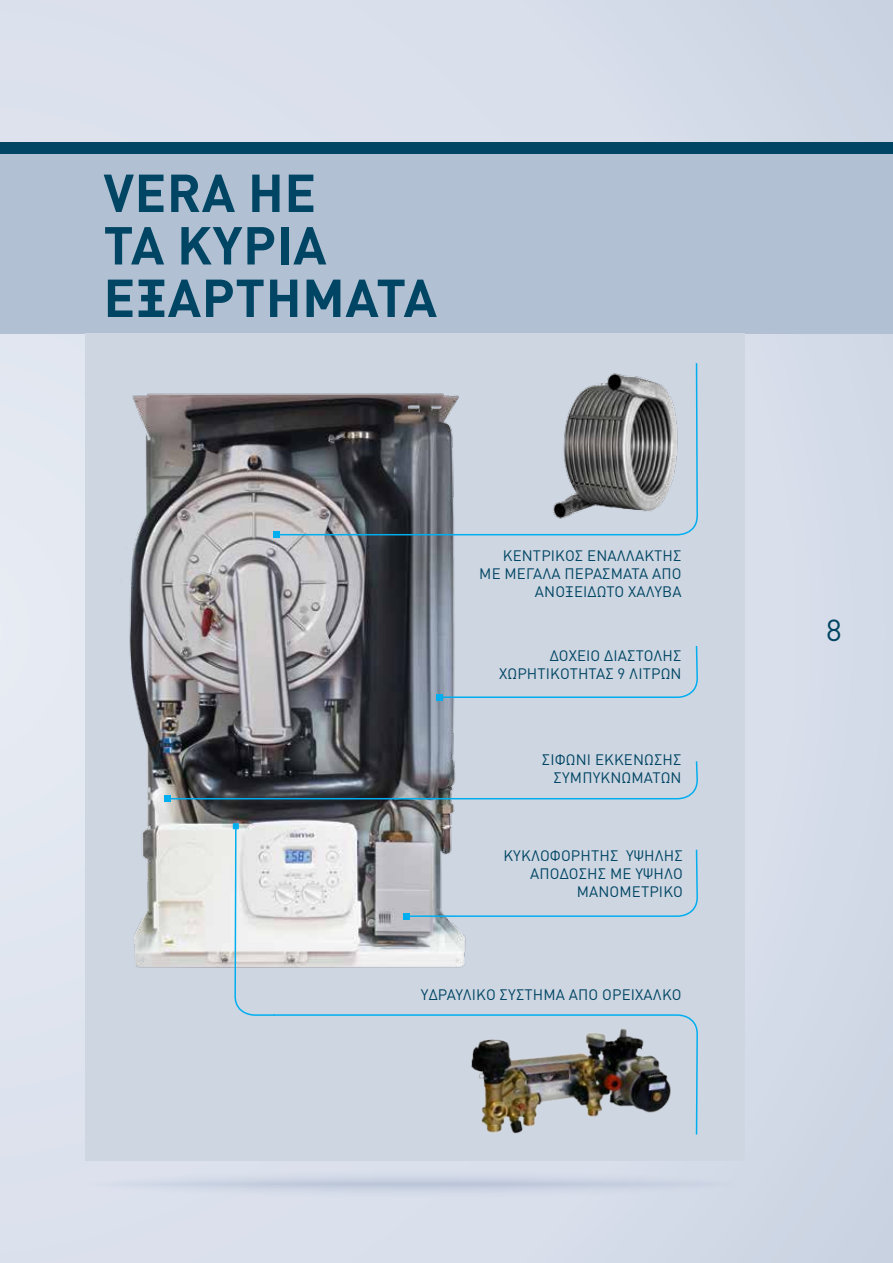
<style>
.page{position:relative;width:893px;height:1263px;background:#fff}
.page>*{position:absolute;margin:0;border:0;box-sizing:border-box;transform-origin:0 0}
.t1{font:700 52.5px/52.5px "DIN Pro";letter-spacing:.01em;color:#004563}
.t2{font:30px "DIN";color:#004563}
.t3{font:15px "DIN Pro";color:#004563}
</style>
<div class="page">
<div style="left:0;top:0;width:893px;height:1263px;background:linear-gradient(to right,#dfe4ef,#d2d9e7)"></div>
<div style="left:0;top:142px;width:893px;height:12px;background:#004563"></div>
<div style="left:0;top:154px;width:893px;height:180px;background:#b1c1d3"></div>
<div style="left:85px;top:334px;width:659px;height:827px;background:#ced6e2"></div>
<img style="left:67px;top:347px;width:399px;height:665px">
<svg style="left:85px;top:1169px;width:659px;height:30px;background:#d0d7e5"></svg>
<img style="left:451px;top:997px;width:15px;height:15px">
<svg style="left:275px;top:362px;width:423px;height:174px"></svg>
<svg style="left:274px;top:532px;width:6px;height:6px"></svg>
<img style="left:533px;top:370px;width:163px;height:150px">
<svg style="left:436px;top:644px;width:262px;height:56px"></svg>
<svg style="left:403px;top:848px;width:295px;height:71px"></svg>
<svg style="left:164px;top:760px;width:534px;height:42px"></svg>
<svg style="left:276px;top:1014px;width:422px;height:121px"></svg>
<svg style="left:233px;top:823px;width:43px;height:193px"></svg>
<h1 class="t1" style="left:104px;top:165px;width:335px">VERA HE<br>ta ΚΥΡΙΑ<br>ΕΞΑΡΤΗΜΑΤΑ</h1>
<p class="t3" style="left:503px;top:545px;width:10px">κεντρικοσ</p>
<p class="t3" style="left:587px;top:545px;width:11px">εναλλακτησ</p>
<p class="t3" style="left:479px;top:563px;width:36px">με μεγαλα</p>
<p class="t3" style="left:565px;top:563px;width:11px">περασματα</p>
<p class="t3" style="left:652px;top:563px;width:11px">απο</p>
<p class="t3" style="left:535px;top:581px;width:11px">ανο</p>
<p class="t3" style="left:565px;top:581px;width:18px">ξειδωτο</p>
<p class="t3" style="left:628px;top:581px;width:10px">χαλυβα</p>
<p class="t3" style="left:550px;top:646px;width:10px">δοχειο</p>
<p class="t3" style="left:604px;top:646px;width:10px">διαστολησ</p>
<p class="t3" style="left:499px;top:664px;width:10px">χωρητικοτητασ</p>
<p class="t3" style="left:618px;top:664px;width:22px">9 λιτρων</p>
<p class="t3" style="left:542px;top:749px;width:9px">σιφωνι</p>
<p class="t3" style="left:595px;top:749px;width:11px">εκκενωσησ</p>
<p class="t3" style="left:554px;top:767px;width:11px">συμπυκνωματων</p>
<p class="t3" style="left:503px;top:845px;width:11px">κυκλοφορητησ</p>
<p class="t3" style="left:626px;top:845px;width:29px">υψηλησ</p>
<p class="t3" style="left:530px;top:863px;width:11px">αποδοσησ</p>
<p class="t3" style="left:610px;top:863px;width:54px">με υψηλο</p>
<p class="t3" style="left:577px;top:881px;width:11px">μανομετρικο</p>
<p class="t3" style="left:421px;top:984px;width:10px">υδραυλικο</p>
<p class="t3" style="left:500px;top:984px;width:11px">συστημα</p>
<p class="t3" style="left:569px;top:984px;width:11px">απο</p>
<p class="t3" style="left:602px;top:984px;width:10px">ορειχαλκο</p>
<h2 class="t2" style="left:826px;top:611px;width:17px">8</h2>
</div>
